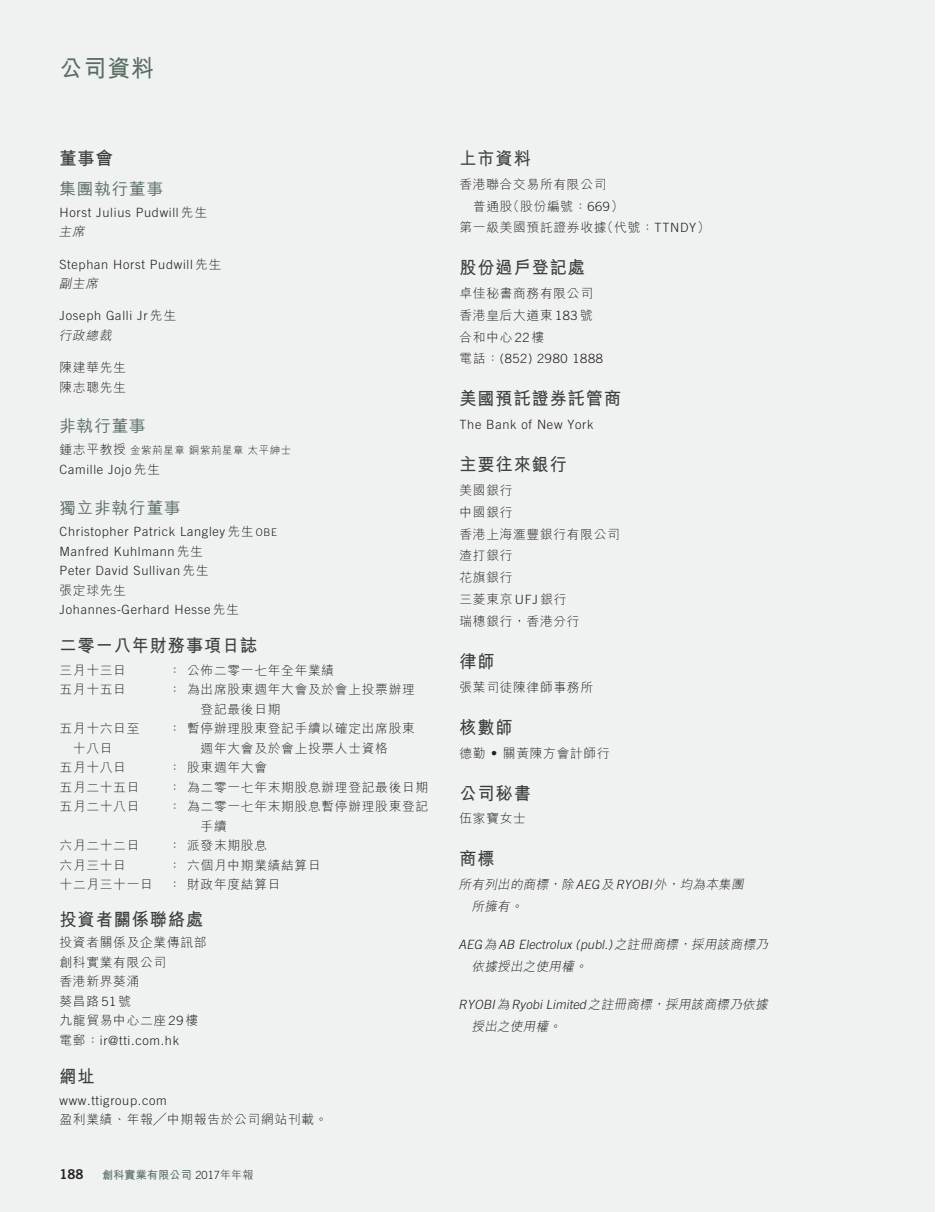
<style>
.page{position:relative;width:936px;height:1212px;background:#fff}
.page>*{position:absolute;margin:0;border:0;box-sizing:border-box;transform-origin:0 0}
.t1{font:24px "M Hei HK Bold E Ten B5 H";color:#5d6e65;scale:.95 1}
.t2{font:18px "M Hei HK Bold E Ten B5 H";letter-spacing:.055em;color:#3e3e3f;scale:.95 1}
.t3{font:16.5px "M Hei HK Medium E Ten B5 H";letter-spacing:.055em;color:#5d6e65}
.t4{font:13.5px "Trade Gothic LT Std Bd 2";color:#231f20}
.t5{font:12.75px/19.5px "M Hei HK Light E Ten B5 H";letter-spacing:.055em;color:#231f20}
.t6{font:300 12.75px/19.5px "Trade Gothic LT Std";letter-spacing:.055em;color:#231f20}
.t7{font:italic 300 12.75px "Trade Gothic LT Std";color:#231f20}
.t8{font:italic 12.75px/21.8px "M Hei HK Light E Ten B5 H";color:#231f20}
.t9{font:11.25px "M Hei HK Bold E Ten B5 H";letter-spacing:.025em;color:#5d6e65}
.t10{font:10.5px "M Hei HK Light E Ten B5 H";letter-spacing:.055em;color:#231f20}
.s1{font-family:"M Hei HK Light E Ten B5 H";font-weight:400}
.s2{font-size:12.75px}
.s3{font-size:10.5px}
.s4{font-family:"Trade Gothic LT Std";font-weight:300}
.s5{font-family:"Trade Gothic LT Std";font-weight:300;color:#231f20}
.s6{font-family:"M Hei HK Light E Ten B5 H";color:#231f20}
</style>
<div class="page">
<div style="left:0;top:0;width:934px;height:1212px;background:#eff2f1"></div>
<h1 class="t1" style="left:60px;top:59px;width:101px">公司資料</h1>
<h2 class="t2" style="left:60px;top:151px;width:58px">董事會</h2>
<p class="t3" style="left:60px;top:183px;width:105px">集團執行董事</p>
<p class="t6" style="left:60px;top:204px;width:149px">Horst Julius Pudwill <span class="s1">先生</span></p>
<p class="t8" style="left:59px;top:222px;width:30px">主席</p>
<p class="t6" style="left:60px;top:255px;width:163px">Stephan Horst Pudwill <span class="s1">先生</span></p>
<p class="t8" style="left:59px;top:274px;width:43px">副主席</p>
<p class="t6" style="left:60px;top:307px;width:118px">Joseph Galli Jr <span class="s1">先生</span></p>
<p class="t8" style="left:59px;top:326px;width:56px">行政總裁</p>
<p class="t5" style="left:60px;top:359px;width:68px">陳建華先生陳志聰先生</p>
<p class="t3" style="left:60px;top:420px;width:88px">非執行董事</p>
<p class="t10" style="left:60px;top:446px;width:233px"><span class="s2">鍾志平教授</span>金紫荊星章銅紫荊星章太平紳士</p>
<p class="t6" style="left:60px;top:460px;width:102px">Camille Jojo <span class="s1">先生</span></p>
<p class="t3" style="left:60px;top:502px;width:123px">獨立非執行董事</p>
<p class="t6" style="left:60px;top:523px;width:219px">Christopher Patrick Langley <span class="s1">先生</span> <span class="s3">OBE<br></span>Manfred Kuhlmann <span class="s1">先生<br></span>Peter David Sullivan <span class="s1">先生</span></p>
<p class="t5" style="left:60px;top:582px;width:68px">張定球先生</p>
<p class="t6" style="left:60px;top:601px;width:181px">Johannes-Gerhard Hesse <span class="s1">先生</span></p>
<h2 class="t2" style="left:60px;top:639px;width:210px">二零一八年財務事項日誌</h2>
<p class="t5" style="left:60px;top:662px;width:68px">三月十三日</p>
<p class="t5" style="left:168px;top:662px;width:167px">：公佈二零一七年全年業績</p>
<p class="t5" style="left:60px;top:681px;width:68px">五月十五日</p>
<p class="t5" style="left:201px;top:681px;width:216px;text-indent:-32px">：為出席股東週年大會及於會上投票辦理登記最後日期</p>
<p class="t5" style="left:73px;top:720px;width:68px;text-indent:-13px">五月十六日至十八日</p>
<p class="t5" style="left:168px;top:720px;width:248px;text-align:center">：暫停辦理股東登記手續以確定出席股東週年大會及於會上投票人士資格</p>
<p class="t5" style="left:60px;top:759px;width:68px">五月十八日</p>
<p class="t5" style="left:168px;top:759px;width:100px">：股東週年大會</p>
<p class="t5" style="left:60px;top:779px;width:81px">五月二十五日</p>
<p class="t5" style="left:168px;top:779px;width:261px">：為二零一七年末期股息辦理登記最後日期</p>
<p class="t5" style="left:60px;top:798px;width:81px">五月二十八日</p>
<p class="t5" style="left:201px;top:798px;width:229px;text-indent:-32px">：為二零一七年末期股息暫停辦理股東登記手續</p>
<p class="t5" style="left:60px;top:837px;width:81px">六月二十二日</p>
<p class="t5" style="left:168px;top:837px;width:100px">：派發末期股息</p>
<p class="t5" style="left:60px;top:857px;width:68px">六月三十日</p>
<p class="t5" style="left:60px;top:857px;width:263px;text-indent:109px">：六個月中期業績結算日十二月三十一日 ：財政年度結算日</p>
<h2 class="t2" style="left:60px;top:912px;width:153px">投資者關係聯絡處</h2>
<p class="t5" style="left:60px;top:935px;width:149px">投資者關係及企業傳訊部創科實業有限公司<br>香港新界葵涌<br>葵昌路 <span class="s4">51</span> 號<br>九龍貿易中心二座 <span class="s4">29</span> 樓</p>
<p class="t6" style="left:60px;top:1032px;width:121px"><span class="s1">電郵：</span>ir@tti.com.hk</p>
<h2 class="t2" style="left:60px;top:1070px;width:39px">網址</h2>
<p class="t6" style="left:60px;top:1092px;width:109px">www.ttigroup.com</p>
<p class="t5" style="left:60px;top:1111px;width:269px">盈利業績、年報╱中期報告於公司網站刊載。</p>
<p class="t4" style="left:60px;top:1166px;width:26px">188</p>
<p class="t9" style="left:102px;top:1171px;width:153px">創科實業有限公司 <span class="s5">2017</span><span class="s6">年年報</span></p>
<h2 class="t2" style="left:459px;top:151px;width:77px">上市資料</h2>
<p class="t5" style="left:459px;top:176px;width:149px">香港聯合交易所有限公司</p>
<p class="t5" style="left:473px;top:198px;width:152px">普通股（股份編號：<span class="s4">669</span>）</p>
<p class="t5" style="left:459px;top:219px;width:252px">第一級美國預託證券收據（代號：<span class="s4">TTNDY</span>）</p>
<h2 class="t2" style="left:459px;top:261px;width:134px">股份過戶登記處</h2>
<p class="t5" style="left:459px;top:284px;width:135px;line-height:21.8px;text-align:justify">卓佳秘書商務有限公司香港皇后大道東 <span class="s4">183</span> 號合和中心 <span class="s4">22</span> 樓</p>
<p class="t6" style="left:459px;top:350px;width:145px"><span class="s1">電話：</span>(852) 2980 1888</p>
<h2 class="t2" style="left:459px;top:392px;width:172px">美國預託證券託管商</h2>
<p class="t6" style="left:459px;top:416px;width:136px">The Bank of New York</p>
<h2 class="t2" style="left:459px;top:458px;width:115px">主要往來銀行</h2>
<p class="t5" style="left:459px;top:481px;width:162px;line-height:21.8px">美國銀行<br>中國銀行<br>香港上海滙豐銀行有限公司渣打銀行<br>花旗銀行<br>三菱東京 <span class="s4">UFJ</span> 銀行<br>瑞穗銀行，香港分行</p>
<h2 class="t2" style="left:459px;top:654px;width:39px">律師</h2>
<p class="t5" style="left:459px;top:679px;width:135px">張葉司徒陳律師事務所</p>
<h2 class="t2" style="left:459px;top:720px;width:58px">核數師</h2>
<p class="t5" style="left:459px;top:745px;width:152px">德勤‧關黃陳方會計師行</p>
<h2 class="t2" style="left:459px;top:786px;width:77px">公司秘書</h2>
<p class="t5" style="left:459px;top:810px;width:68px">伍家寶女士</p>
<h2 class="t2" style="left:459px;top:852px;width:39px">商標</h2>
<p class="t8" style="left:471px;top:875px;width:276px;text-indent:-13px">所有列出的商標，除<span class="s4">AEG</span>及<span class="s4">RYOBI</span>外，均為本集團所擁有。</p>
<p class="t7" style="left:458px;top:940px;width:313px">AEG<span class="s1">為</span>AB Electrolux (publ.)<span class="s1">之註冊商標，採用該商標乃</span></p>
<p class="t8" style="left:471px;top:957px;width:119px">依據授出之使用權。</p>
<p class="t7" style="left:458px;top:1000px;width:313px">RYOBI<span class="s1">為</span>Ryobi Limited<span class="s1">之註冊商標，採用該商標乃依據</span></p>
<p class="t8" style="left:471px;top:1017px;width:93px">授出之使用權。</p>
</div>
